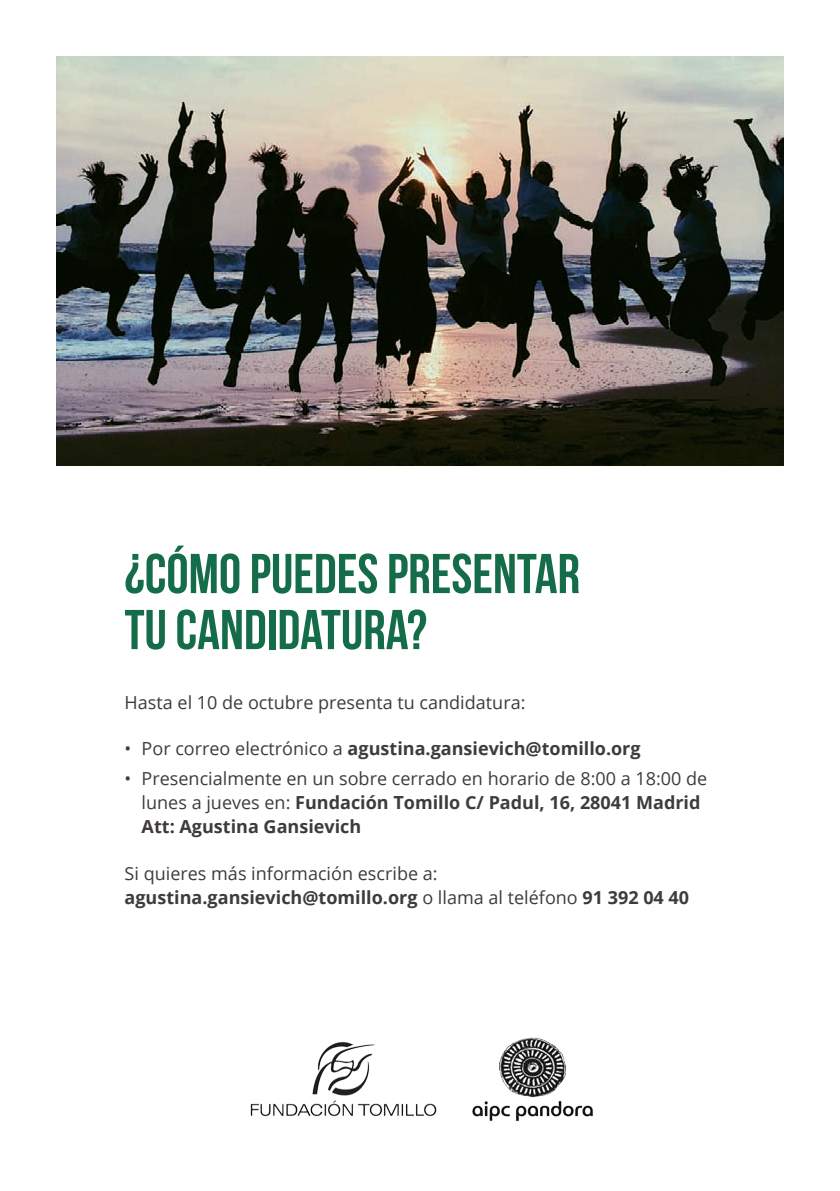
<style>
.page{position:relative;width:840px;height:1191px;background:#fff}
.page>*{position:absolute;margin:0;border:0;box-sizing:border-box;transform-origin:0 0}
.t1{font:700 56px "Bebas Neue";color:#146c48}
.t2{font:18px/24px "Open Sans";color:#3f3b3b}
.t3{font:700 18px "Open Sans";color:#3f3b3b}
.s1{font-weight:400}
.s2{font-weight:700}
</style>
<div class="page">
<img style="left:57px;top:57px;width:725px;height:408px">
<img style="left:472px;top:1037px;width:121px;height:84px">
<img style="left:250px;top:1042px;width:187px;height:75px">
<p class="t1" style="left:124px;top:543px;width:456px">¿CÓMO PUEDES PRESENTAR</p>
<p class="t1" style="left:124px;top:599px;width:304px">TU CANDIDATURA?</p>
<p class="t2" style="left:124px;top:689px;width:402px">Hasta el 10 de octubre presenta tu candidatura:</p>
<p class="t3" style="left:124px;top:736px;width:517px"><span class="s1">• Por correo electrónico a</span> agustina.gansievich@tomillo.org</p>
<p class="t2" style="left:141px;top:766px;width:567px;text-indent:-17px">• Presencialmente en un sobre cerrado en horario de 8:00 a 18:00 de lunes a jueves en: <span class="s2">Fundación Tomillo C/ Padul, 16, 28041 Madrid<br>Att: Agustina Gansievich</span></p>
<p class="t2" style="left:124px;top:860px;width:314px">Si quieres más información escribe a:</p>
<p class="t3" style="left:124px;top:884px;width:565px">agustina.gansievich@tomillo.org <span class="s1">o llama al teléfono</span> 91 392 04 40</p>
</div>
